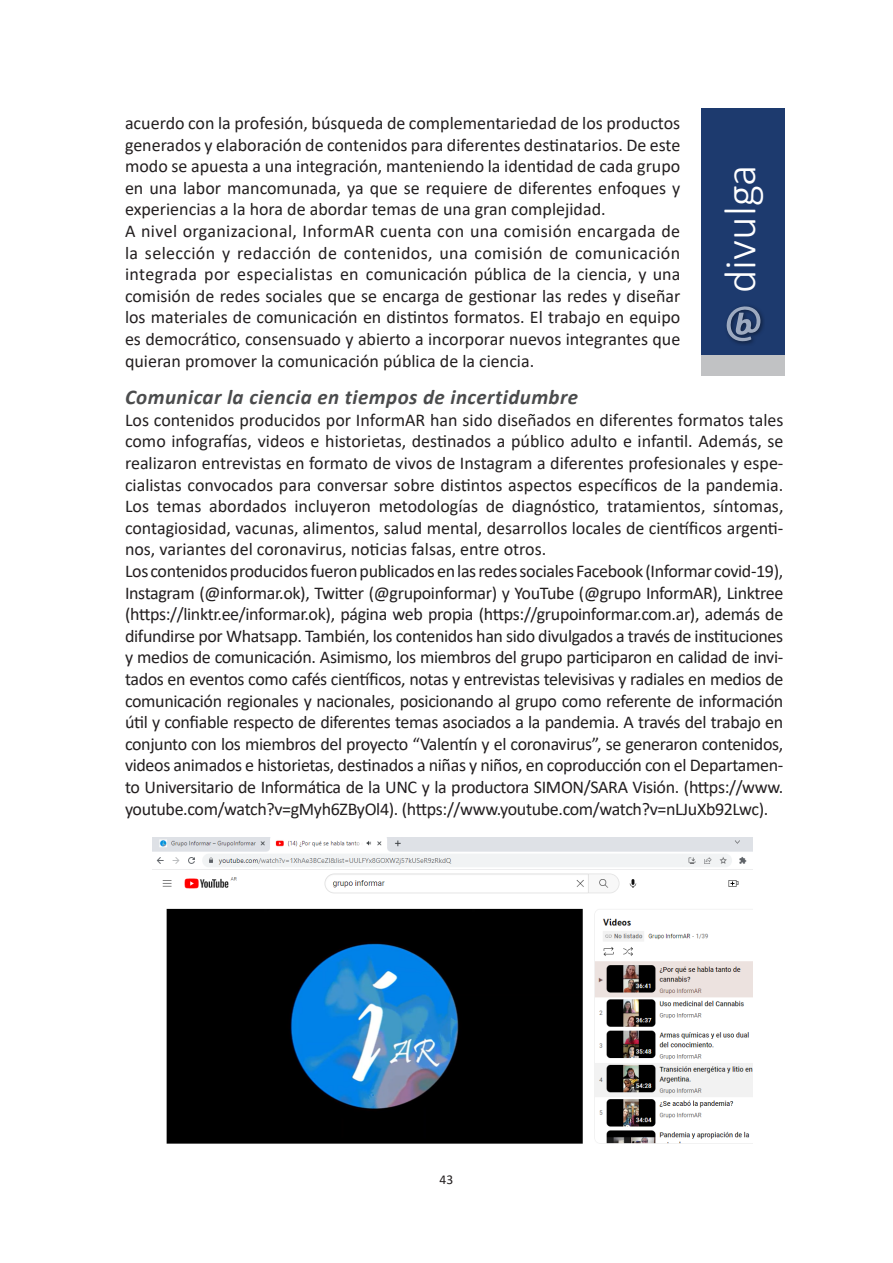
<style>
.page{position:relative;width:893px;height:1263px;background:#fff}
.page>*{position:absolute;margin:0;border:0;box-sizing:border-box;transform-origin:0 0}
.t1{font:300 45px "Calibri";color:#fff}
.t2{font:italic 700 21px "Calibri";letter-spacing:.02em;color:#4b4c4d}
.t3{font:18px/21.6px "Calibri";color:#231f20;text-align:justify}
.t4{font:13.5px "Calibri";color:#231f20}
</style>
<div class="page">
<div style="left:702px;top:108px;width:83px;height:247px;background:#1d3a6e"></div>
<div style="left:702px;top:355px;width:83px;height:20px;background:#c1c2c4"></div>
<svg style="left:727px;top:306px;width:37px;height:38px"></svg>
<img style="left:152px;top:838px;width:601px;height:306px">
<p class="t3" style="left:125px;top:112px;width:557px">acuerdo con la profesión, búsqueda de complementariedad de los productos generados y elaboración de contenidos para diferentes destinatarios. De este modo se apuesta a una integración, manteniendo la identidad de cada grupo en una labor mancomunada, ya que se requiere de diferentes enfoques y experiencias a la hora de abordar temas de una gran complejidad.</p>
<p class="t3" style="left:125px;top:220px;width:557px">A nivel organizacional, InformAR cuenta con una comisión encargada de la selección y redacción de contenidos, una comisión de comunicación integrada por especialistas en comunicación pública de la ciencia, y una comisión de redes sociales que se encarga de gestionar las redes y diseñar los materiales de comunicación en distintos formatos. El trabajo en equipo es democrático, consensuado y abierto a incorporar nuevos integrantes que quieran promover la comunicación pública de la ciencia.</p>
<p class="t2" style="left:125px;top:382px;width:455px">Comunicar la ciencia en tiempos de incertidumbre</p>
<p class="t3" style="left:125px;top:408px;width:660px">Los contenidos producidos por InformAR han sido diseñados en diferentes formatos tales como infografías, videos e historietas, destinados a público adulto e infantil. Además, se realizaron entrevistas en formato de vivos de Instagram a diferentes profesionales y espe&shy;cialistas convocados para conversar sobre distintos aspectos específicos de la pandemia.<br>Los temas abordados incluyeron metodologías de diagnóstico, tratamientos, síntomas, contagiosidad, vacunas, alimentos, salud mental, desarrollos locales de científicos argenti&shy;nos, variantes del coronavirus, noticias falsas, entre otros.</p>
<p class="t3" style="left:125px;top:560px;width:660px">Los contenidos producidos fueron publicados en las redes sociales Facebook (Informar covid-19), Instagram (@informar.ok), Twitter (@grupoinformar) y YouTube (@grupo InformAR), Linktree (https://linktr.ee/informar.ok), página web propia (https://grupoinformar.com.ar), además de difundirse por Whatsapp. También, los contenidos han sido divulgados a través de instituciones y medios de comunicación. Asimismo, los miembros del grupo participaron en calidad de invi&shy;tados en eventos como cafés científicos, notas y entrevistas televisivas y radiales en medios de comunicación regionales y nacionales, posicionando al grupo como referente de información útil y confiable respecto de diferentes temas asociados a la pandemia. A través del trabajo en conjunto con los miembros del proyecto “Valentín y el coronavirus”, se generaron contenidos, videos animados e historietas, destinados a niñas y niños, en coproducción con el Departamen&shy;to Universitario de Informática de la UNC y la productora SIMON/SARA Visión. (https://www. youtube.com/watch?v=gMyh6ZByOl4). (https://www.youtube.com/watch?v=nLJuXb92Lwc).</p>
<p class="t1" style="left:713px;top:293px;width:129px;rotate:-90deg">divulga</p>
<p class="t4" style="left:440px;top:1170px;width:15px">43</p>
</div>
